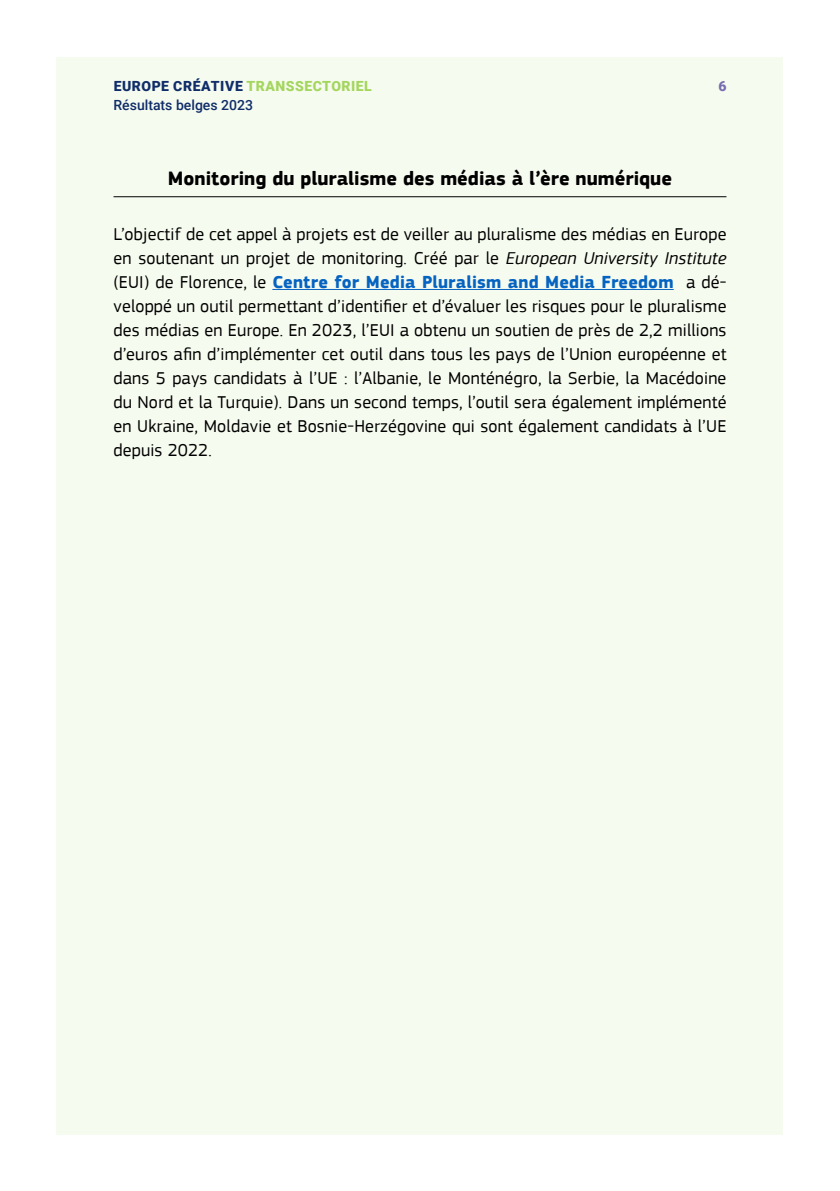
<style>
.page{position:relative;width:840px;height:1191px;background:#fff}
.page>*{position:absolute;margin:0;border:0;box-sizing:border-box;transform-origin:0 0}
.t1{font:700 20px "PF Square Sans Pro";color:#000}
.t2{font:18px/24px "PF Square Sans Pro";letter-spacing:.01em;color:#000;text-align:justify}
.t3{font:500 14px/18.6px "Roboto";color:#102d69}
.t4{font:900 14px "Roboto";color:#776db0}
.s1{font-weight:900}
.s2{font-weight:900;color:#a4d65e}
.s3{font-style:italic}
.s4{font-weight:700;color:#0563c1}
</style>
<div class="page">
<div style="left:57px;top:57px;width:725px;height:1077px;background:#f6fbef"></div>
<hr style="left:113px;top:196px;width:613px;height:1px;background:#000">
<hr style="left:272px;top:289px;width:401px;height:1px;background:#0563c1">
<p class="t3" style="left:113px;top:76px;width:260px"><span class="s1">EUROPE CRÉATIVE</span> <span class="s2">TRANSSECTORIEL<br></span>Résultats belges 2023</p>
<p class="t4" style="left:718px;top:76px;width:10px">6</p>
<p class="t1" style="left:168px;top:166px;width:505px">Monitoring du pluralisme des médias à l’ère numérique</p>
<p class="t2" style="left:113px;top:222px;width:614px">L’objectif de cet appel à projets est de veiller au pluralisme des médias en Europe en soutenant un projet de monitoring. Créé par le <span class="s3">European University Institute </span>(EUI) de Florence, le <span class="s4">Centre for Media Pluralism and Media Freedom</span> a dé&shy;veloppé un outil permettant d’identifier et d’évaluer les risques pour le pluralisme des médias en Europe. En 2023, l’EUI a obtenu un soutien de près de 2,2 millions d’euros afin d’implémenter cet outil dans tous les pays de l’Union européenne et dans 5 pays candidats à l’UE : l’Albanie, le Monténégro, la Serbie, la Macédoine du Nord et la Turquie). Dans un second temps, l’outil sera également implémenté en Ukraine, Moldavie et Bosnie-Herzégovine qui sont également candidats à l’UE depuis 2022.</p>
</div>
